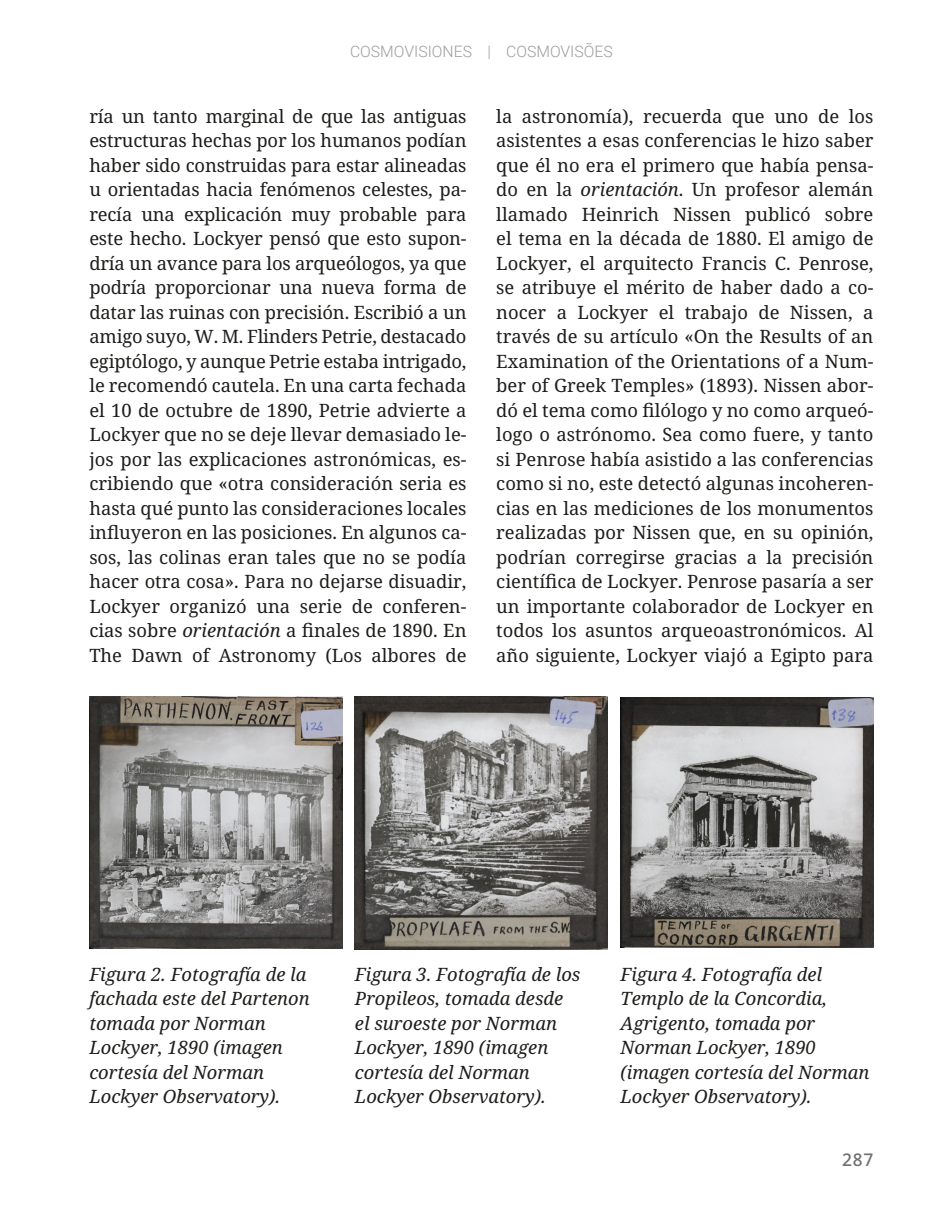
<style>
.page{position:relative;width:943px;height:1216px;background:#fff}
.page>*{position:absolute;margin:0;border:0;box-sizing:border-box;transform-origin:0 0}
.Referencias{font:18.38px/24.5px "Noto Serif";color:#1d1d1b;text-align:justify}
.t1{font:italic 18.38px/24.5px "Noto Serif";color:#1d1d1b}
.t2{font:17.5px "Noto Sans Mono";color:#70706f}
.t3{font:300 15.75px "Roboto";color:#9d9d9d}
.s1{font-style:italic}
</style>
<div class="page">
<img style="left:355px;top:696px;width:253px;height:253px">
<img style="left:620px;top:697px;width:253px;height:250px">
<img style="left:89px;top:696px;width:253px;height:252px">
<p class="t3" style="left:350px;top:41px;width:264px">COSMOVISIONES | COSMOVISÕES</p>
<p class="Referencias" style="left:89px;top:104px;width:379px">ría un tanto marginal de que las antiguas estructuras hechas por los humanos podían haber sido construidas para estar alineadas u orientadas hacia fenómenos celestes, pa&shy;recía una explicación muy probable para este hecho. Lockyer pensó que esto supon&shy;dría un avance para los arqueólogos, ya que podría proporcionar una nueva forma de datar las ruinas con precisión. Escribió a un amigo suyo, W. M. Flinders Petrie, destacado egiptólogo, y aunque Petrie estaba intrigado, le recomendó cautela. En una carta fechada el 10 de octubre de 1890, Petrie advierte a Lockyer que no se deje llevar demasiado le&shy;jos por las explicaciones astronómicas, es&shy;cribiendo que «otra consideración seria es hasta qué punto las consideraciones locales influyeron en las posiciones. En algunos ca&shy;sos, las colinas eran tales que no se podía hacer otra cosa». Para no dejarse disuadir, Lockyer organizó una serie de conferen&shy;cias sobre <span class="s1">orientación</span> a finales de 1890. En The Dawn of Astronomy (Los albores de</p>
<p class="Referencias" style="left:496px;top:104px;width:379px">la astronomía), recuerda que uno de los asistentes a esas conferencias le hizo saber que él no era el primero que había pensa&shy;do en la <span class="s1">orientación</span>. Un profesor alemán llamado Heinrich Nissen publicó sobre el tema en la década de 1880. El amigo de Lockyer, el arquitecto Francis C. Penrose, se atribuye el mérito de haber dado a co&shy;nocer a Lockyer el trabajo de Nissen, a través de su artículo «On the Results of an Examination of the Orientations of a Num&shy;ber of Greek Temples» (1893). Nissen abor&shy;dó el tema como filólogo y no como arqueó&shy;logo o astrónomo. Sea como fuere, y tanto si Penrose había asistido a las conferencias como si no, este detectó algunas incoheren&shy;cias en las mediciones de los monumentos realizadas por Nissen que, en su opinión, podrían corregirse gracias a la precisión científica de Lockyer. Penrose pasaría a ser un importante colaborador de Lockyer en todos los asuntos arqueoastronómicos. Al año siguiente, Lockyer viajó a Egipto para</p>
<p class="t1" style="left:89px;top:962px;width:222px">Figura 2. Fotografía de la fachada este del Partenon tomada por Norman<br>Lockyer, 1890 (imagen cortesía del Norman<br>Lockyer Observatory).</p>
<p class="t1" style="left:355px;top:962px;width:227px">Figura 3. Fotografía de los<br>Propileos, tomada desde el suroeste por Norman<br>Lockyer, 1890 (imagen cortesía del Norman<br>Lockyer Observatory).</p>
<p class="t1" style="left:620px;top:962px;width:250px">Figura 4. Fotografía del<br>Templo de la Concordia,<br>Agrigento, tomada por<br>Norman Lockyer, 1890 (imagen cortesía del Norman<br>Lockyer Observatory).</p>
<p class="t2" style="left:842px;top:1144px;width:33px">287</p>
</div>
